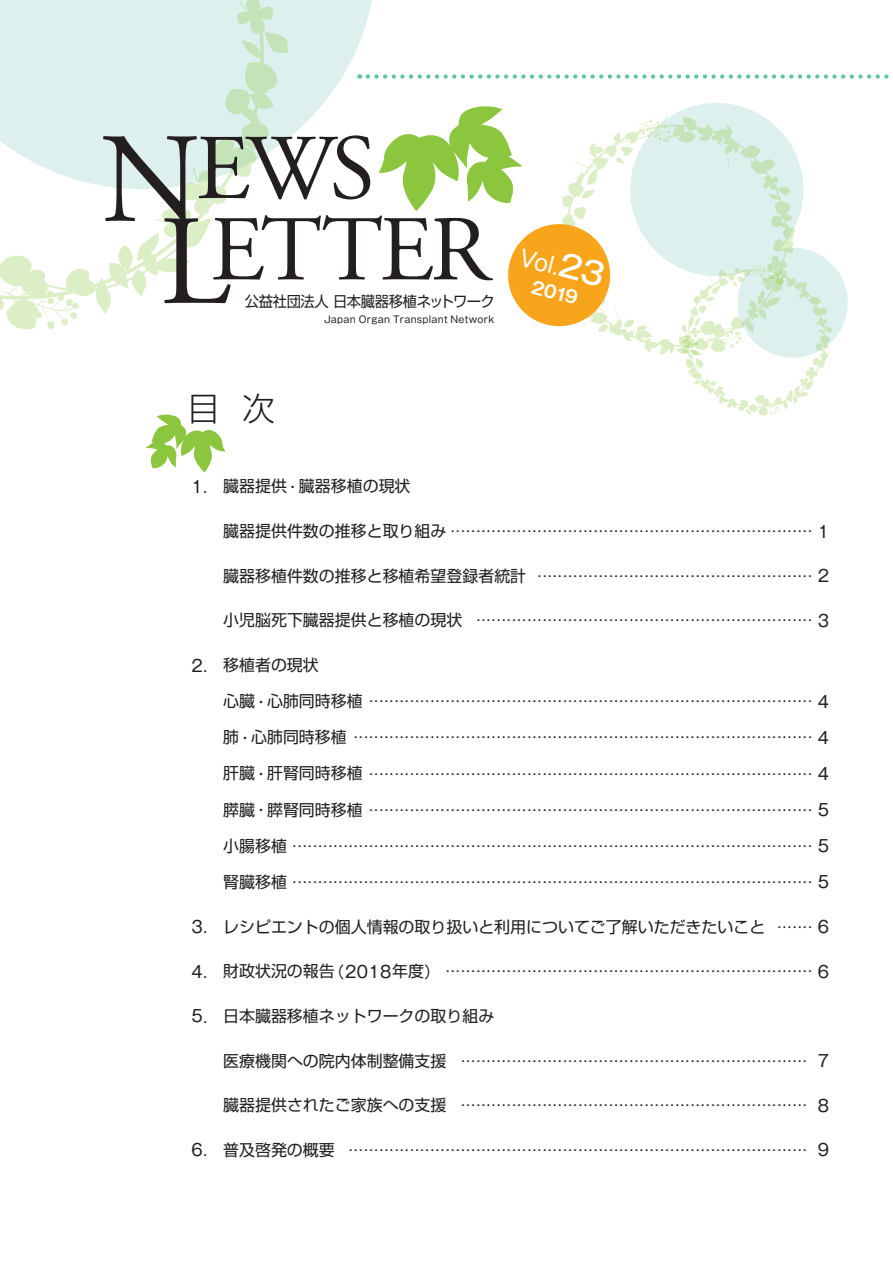
<style>
.page{position:relative;width:893px;height:1263px;background:#fff}
.page>*{position:absolute;margin:0;border:0;box-sizing:border-box;transform-origin:0 0}
.t1{font:92.55px/81.3px "Adobe Garamond Pro";letter-spacing:-.04em;color:#231f20}
.t2{font:300 33px "Shin Go Pro";color:#231f20}
.t3{font:700 16.95px "Gothic MB101 Pro De";color:#fff}
.t4{font:16.35px "Gothic MB101 Pro";color:#231f20}
.t5{font:15.9px "Shin Go Pro";color:#231f20}
.t6{font:14.85px "Shin Go Pro";letter-spacing:-.025em;color:#231f20;scale:.96 1}
.t7{font:12.75px "Gothic MB101 Pro";color:#231f20}
.t8{font:9.6px "Gothic MB101 Pro";letter-spacing:.025em;color:#231f20}
.s1{font-size:127.5px}
.s2{font-family:"Gothic MB101 Pro";font-size:16.35px}
.s3{font-family:"Gothic MB101 Pro"}
.s4{font-size:16.35px}
.s5{font-size:15.9px}
.s6{font-family:"Shin Go Pro";font-size:15.9px}
</style>
<div class="page">
<svg style="left:376px;top:74px;width:513px;height:5px"></svg>
<svg style="left:279px;top:0;width:97px;height:145px;fill:#ddf0ed"></svg>
<svg style="left:0;top:0;width:279px;height:330px;fill:#ddf0ed"></svg>
<svg style="left:265px;top:32px;width:25px;height:22px"></svg>
<svg style="left:146px;top:414px;width:79px;height:59px"></svg>
<svg style="left:378px;top:103px;width:470px;height:313px"></svg>
<h1 class="t1" style="left:160px;top:131px;width:331px;text-indent:-60px"><span class="s1">N</span>EWS<br><span class="s1">L</span>ETTER</h1>
<p class="t6" style="left:245px;top:289px;width:262px">公益社団法人日本臓器移植ネットワーク</p>
<p class="t8" style="left:324px;top:311px;width:172px">Japan Organ Transplant Network</p>
<h2 class="t2" style="left:187px;top:381px;width:34px">目</h2>
<h2 class="t2" style="left:242px;top:381px;width:34px">次</h2>
<p class="t5" style="left:191px;top:473px;width:221px"><span class="s2">1.</span>　臓器提供<span class="s3">・</span>臓器移植の現状</p>
<h3 class="t3" style="left:535px;top:273px;width:49px;rotate:15deg">2019</h3>
<p class="t5" style="left:223px;top:518px;width:225px">臓器提供件数の推移と取り組み</p>
<p class="t7" style="left:446px;top:521px;width:384px"><span class="s4">1</span>・・・・・・・・・・・・・・・・・・・・・・・・・・・・・・・・・・・・・・・・・・・・・・・・・・・・・・・・・・・・・・・・・・・・・・・</p>
<p class="t5" style="left:223px;top:563px;width:304px">臓器移植件数の推移と移植希望登録者統計</p>
<p class="t4" style="left:818px;top:562px;width:13px">2</p>
<p class="t7" style="left:533px;top:565px;width:285px">・・・・・・・・・・・・・・・・・・・・・・・・・・・・・・・・・・・・・・・・・・・・・・・・・・・・・・</p>
<p class="t5" style="left:223px;top:607px;width:241px">小児脳死下臓器提供と移植の現状</p>
<p class="t5" style="left:191px;top:652px;width:129px"><span class="s2">2.</span>　移植者の現状</p>
<p class="t4" style="left:818px;top:607px;width:13px">3</p>
<p class="t7" style="left:472px;top:610px;width:346px">・・・・・・・・・・・・・・・・・・・・・・・・・・・・・・・・・・・・・・・・・・・・・・・・・・・・・・・・・・・・・・・・・・</p>
<p class="t5" style="left:223px;top:688px;width:141px">心臓<span class="s3">・</span>心肺同時移植</p>
<p class="t4" style="left:818px;top:688px;width:13px">4</p>
<p class="t7" style="left:365px;top:691px;width:453px">・・・・・・・・・・・・・・・・・・・・・・・・・・・・・・・・・・・・・・・・・・・・・・・・・・・・・・・・・・・・・・・・・・・・・・・・・・・・・・・・・・・・・・・</p>
<p class="t5" style="left:223px;top:724px;width:125px">肺<span class="s3">・</span>心肺同時移植</p>
<p class="t4" style="left:818px;top:724px;width:13px">4</p>
<p class="t7" style="left:350px;top:727px;width:468px">・・・・・・・・・・・・・・・・・・・・・・・・・・・・・・・・・・・・・・・・・・・・・・・・・・・・・・・・・・・・・・・・・・・・・・・・・・・・・・・・・・・・・・・・・・</p>
<p class="t5" style="left:223px;top:760px;width:141px">肝臓<span class="s3">・</span>肝腎同時移植</p>
<p class="t4" style="left:818px;top:760px;width:13px">4</p>
<p class="t7" style="left:365px;top:763px;width:453px">・・・・・・・・・・・・・・・・・・・・・・・・・・・・・・・・・・・・・・・・・・・・・・・・・・・・・・・・・・・・・・・・・・・・・・・・・・・・・・・・・・・・・・・</p>
<p class="t5" style="left:223px;top:796px;width:141px">膵臓<span class="s3">・</span>膵腎同時移植</p>
<p class="t4" style="left:818px;top:796px;width:13px">5</p>
<p class="t7" style="left:365px;top:799px;width:453px">・・・・・・・・・・・・・・・・・・・・・・・・・・・・・・・・・・・・・・・・・・・・・・・・・・・・・・・・・・・・・・・・・・・・・・・・・・・・・・・・・・・・・・・</p>
<p class="t5" style="left:223px;top:833px;width:65px">小腸移植</p>
<p class="t4" style="left:818px;top:832px;width:13px">5</p>
<p class="t7" style="left:288px;top:835px;width:530px">・・・・・・・・・・・・・・・・・・・・・・・・・・・・・・・・・・・・・・・・・・・・・・・・・・・・・・・・・・・・・・・・・・・・・・・・・・・・・・・・・・・・・・・・・・・・・・・・・・・・・・</p>
<p class="t5" style="left:223px;top:869px;width:65px">腎臓移植</p>
<p class="t4" style="left:818px;top:868px;width:13px">5</p>
<p class="t7" style="left:288px;top:871px;width:530px">・・・・・・・・・・・・・・・・・・・・・・・・・・・・・・・・・・・・・・・・・・・・・・・・・・・・・・・・・・・・・・・・・・・・・・・・・・・・・・・・・・・・・・・・・・・・・・・・・・・・・・</p>
<p class="t5" style="left:191px;top:913px;width:575px"><span class="s2">3.</span>　レシピエントの個人情報の取り扱いと利用についてご了解いただきたいこと</p>
<p class="t4" style="left:818px;top:913px;width:13px">6</p>
<p class="t7" style="left:773px;top:916px;width:45px">・・・・・・・</p>
<p class="t4" style="left:328px;top:958px;width:113px"><span class="s5">（</span>2018<span class="s6">年度</span><span class="s5">(</span></p>
<p class="t5" style="left:191px;top:958px;width:145px"><span class="s2">4.</span>　財政状況の報告</p>
<p class="t5" style="left:191px;top:1003px;width:304px"><span class="s2">5.</span>　日本臓器移植ネットワークの取り組み</p>
<p class="t4" style="left:818px;top:958px;width:13px">6</p>
<p class="t7" style="left:441px;top:961px;width:377px">・・・・・・・・・・・・・・・・・・・・・・・・・・・・・・・・・・・・・・・・・・・・・・・・・・・・・・・・・・・・・・・・・・・・・・・・</p>
<p class="t5" style="left:223px;top:1047px;width:225px">医療機関への院内体制整備支援</p>
<p class="t5" style="left:223px;top:1092px;width:225px">臓器提供されたご家族への支援</p>
<p class="t7" style="left:457px;top:1050px;width:356px">・・・・・・・・・・・・・・・・・・・・・・・・・・・・・・・・・・・・・・・・・・・・・・・・・・・・・・・・・・・・・・・・・・・・</p>
<p class="t7" style="left:457px;top:1095px;width:356px">・・・・・・・・・・・・・・・・・・・・・・・・・・・・・・・・・・・・・・・・・・・・・・・・・・・・・・・・・・・・・・・・・・・・</p>
<p class="t5" style="left:191px;top:1137px;width:145px"><span class="s2">6.</span>　普及啓発の概要</p>
<p class="t7" style="left:344px;top:1139px;width:468px">・・・・・・・・・・・・・・・・・・・・・・・・・・・・・・・・・・・・・・・・・・・・・・・・・・・・・・・・・・・・・・・・・・・・・・・・・・・・・・・・・・・・・・・・・・</p>
<p class="t4" style="left:818px;top:1047px;width:13px">7</p>
<p class="t4" style="left:818px;top:1092px;width:13px">8</p>
<p class="t4" style="left:818px;top:1136px;width:13px">9</p>
</div>
